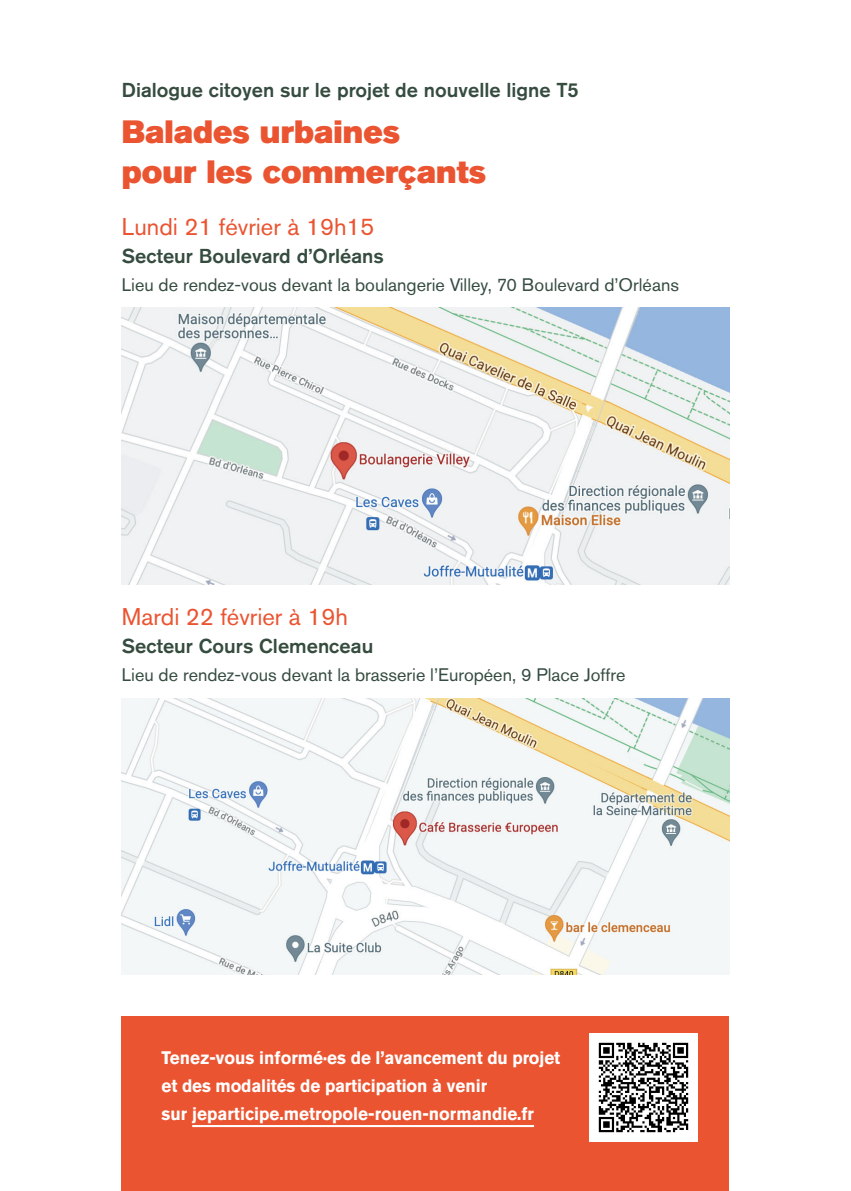
<style>
.page{position:relative;width:851px;height:1191px;background:#fff}
.page>*{position:absolute;margin:0;border:0;box-sizing:border-box;transform-origin:0 0}
.t1{font:32px/40px "Akzidenz Grotesk Std Super";color:#ea5431}
.t2{font:24px "Akzidenz Grotesk Std";color:#ea5431}
.t3{font:500 20px "Akzidenz Grotesk Std";color:#354c3f}
.t4{font:700 18px/27.8px "Akzidenz Grotesk Std";color:#fff;scale:.95 1}
.t5{font:18px "Akzidenz Grotesk Std";color:#354c3f}
</style>
<div class="page">
<div style="left:122px;top:1016px;width:607px;height:175px;background:#ea5431"></div>
<hr style="left:192px;top:1125px;width:342px;height:2px;background:#fff">
<img style="left:589px;top:1033px;width:108px;height:108px">
<img style="left:122px;top:308px;width:607px;height:276px">
<img style="left:122px;top:698px;width:607px;height:276px">
<p class="t3" style="left:122px;top:78px;width:458px">Dialogue citoyen sur le projet de nouvelle ligne T5</p>
<h1 class="t1" style="left:122px;top:112px;width:366px">Balades urbaines<br>pour les commerçants</h1>
<h2 class="t2" style="left:122px;top:212px;width:254px">Lundi 21 février à 19h15</h2>
<p class="t3" style="left:122px;top:243px;width:263px">Secteur Boulevard d’Orléans</p>
<p class="t5" style="left:122px;top:274px;width:558px">Lieu de rendez-vous devant la boulangerie Villey, 70 Boulevard d’Orléans</p>
<h2 class="t2" style="left:122px;top:602px;width:227px">Mardi 22 février à 19h</h2>
<p class="t3" style="left:122px;top:633px;width:253px">Secteur Cours Clemenceau</p>
<p class="t5" style="left:122px;top:663px;width:505px">Lieu de rendez-vous devant la brasserie l’Européen, 9 Place Joffre</p>
<p class="t4" style="left:161px;top:1044px;width:421px">Tenez-vous informé·es de l’avancement du projet et des modalités de participation à venir<br>sur jeparticipe.metropole-rouen-normandie.fr</p>
</div>
